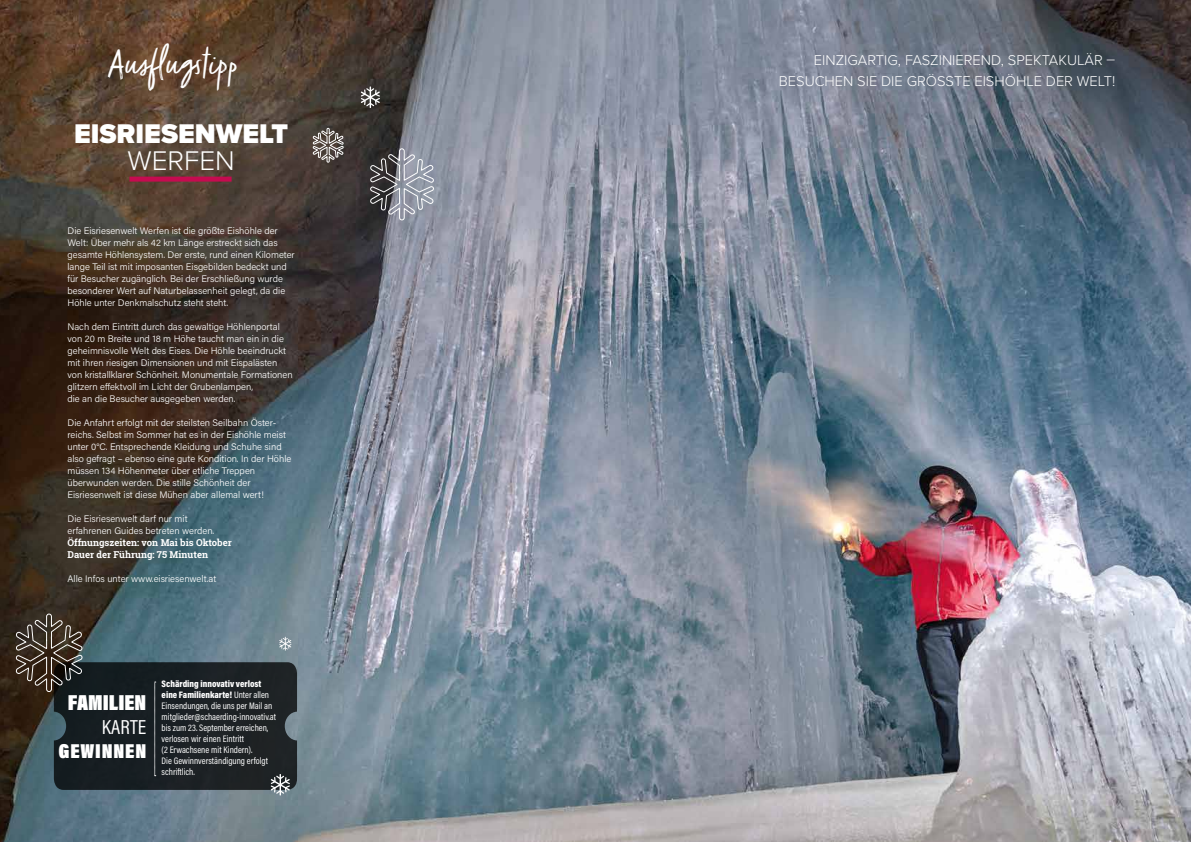
<style>
.page{position:relative;width:1191px;height:842px;background:#fff}
.page>*{position:absolute;margin:0;border:0;box-sizing:border-box;transform-origin:0 0}
.t1{font:41.8px "Zooja Light Pro";color:#fff}
.t2{font:900 28px "Proxima Nova";color:#fff}
.t3{font:300 28px "Proxima Nova";color:#fff}
.t4{font:900 22px "Acumin Pro Cond";color:#fff}
.t5{font:900 20.4px "Acumin Pro Cond";letter-spacing:.04em;color:#fff}
.t6{font:20.4px "Acumin Pro Cond";letter-spacing:.01em;color:#fff}
.t7{font:300 14.7px/20.5px "Proxima Nova";color:#fff;text-align:right}
.t8{font:300 9.5px/12px "Acumin Pro";color:#fff}
.t9{font:9.5px/11px "Acumin Pro Cond";color:#fff}
.t10{font:700 9.5px/12px "Roboto Slab";color:#fff}
.s1{font-weight:900}
</style>
<div class="page">
<img style="left:0;top:0;width:1191px;height:842px">
<svg style="left:312px;top:128px;width:32px;height:35px"></svg>
<svg style="left:361px;top:86px;width:19px;height:22px"></svg>
<svg style="left:370px;top:148px;width:64px;height:73px;background:#7e8088"></svg>
<div style="left:129px;top:177px;width:102px;height:5px;background:#c60b50"></div>
<svg style="left:15px;top:612px;width:282px;height:184px;background:#343e41"></svg>
<h1 class="t1" style="left:108px;top:40px;width:130px">Ausflugstipp</h1>
<h2 class="t2" style="left:74px;top:113px;width:216px">EISRIESENWELT</h2>
<h2 class="t3" style="left:127px;top:140px;width:109px">WERFEN</h2>
<p class="t8" style="left:67px;top:224px;width:229px">Die Eisriesenwelt Werfen ist die größte Eishöhle der Welt: Über mehr als 42 km Länge erstreckt sich das gesamte Höhlensystem. Der erste, rund einen Kilometer lange Teil ist mit imposanten Eisgebilden bedeckt und für Besucher zugänglich. Bei der Erschließung wurde besonderer Wert auf Naturbelassenheit gelegt, da die Höhle unter Denkmalschutz steht steht.</p>
<p class="t8" style="left:67px;top:320px;width:227px">Nach dem Eintritt durch das gewaltige Höhlenportal von 20 m Breite und 18 m Höhe taucht man ein in die geheimnisvolle Welt des Eises. Die Höhle beeindruckt mit ihren riesigen Dimensionen und mit Eispalästen von kristallklarer Schönheit. Monumentale Formationen glitzern effektvoll im Licht der Grubenlampen,<br>die an die Besucher ausgegeben werden.</p>
<p class="t8" style="left:67px;top:416px;width:225px">Die Anfahrt erfolgt mit der steilsten Seilbahn Öster&shy;reichs. Selbst im Sommer hat es in der Eishöhle meist unter 0°C. Entsprechende Kleidung und Schuhe sind also gefragt – ebenso eine gute Kondition. In der Höhle müssen 134 Höhenmeter über etliche Treppen überwunden werden. Die stille Schönheit der Eisriesenwelt ist diese Mühen aber allemal wert!</p>
<p class="t8" style="left:67px;top:512px;width:148px">Die Eisriesenwelt darf nur mit erfahrenen Guides betreten werden.</p>
<p class="t10" style="left:67px;top:536px;width:166px">Öffnungszeiten: von Mai bis Oktober<br>Dauer der Führung: 75 Minuten</p>
<p class="t8" style="left:67px;top:572px;width:150px">Alle Infos unter www.eisriesenwelt.at</p>
<h3 class="t4" style="left:68px;top:688px;width:80px">FAMILIEN</h3>
<h3 class="t6" style="left:102px;top:713px;width:46px">KARTE</h3>
<h3 class="t5" style="left:59px;top:738px;width:89px">GEWINNEN</h3>
<p class="t9" style="left:162px;top:678px;width:116px"><span class="s1">Schärding innovativ verlost eine Familienkarte!</span> Unter allen<br>Einsendungen, die uns per Mail an mitglieder@schaerding-innovativ.at bis zum 23. September erreichen, verlosen wir einen Eintritt<br>(2 Erwachsene mit Kindern).<br>Die Gewinnverständigung erfolgt schriftlich.</p>
<h3 class="t7" style="left:779px;top:50px;width:338px">EINZIGARTIG, FASZINIEREND, SPEKTAKULÄR –<br>BESUCHEN SIE DIE GRÖSSTE EISHÖHLE DER WELT!</h3>
</div>
